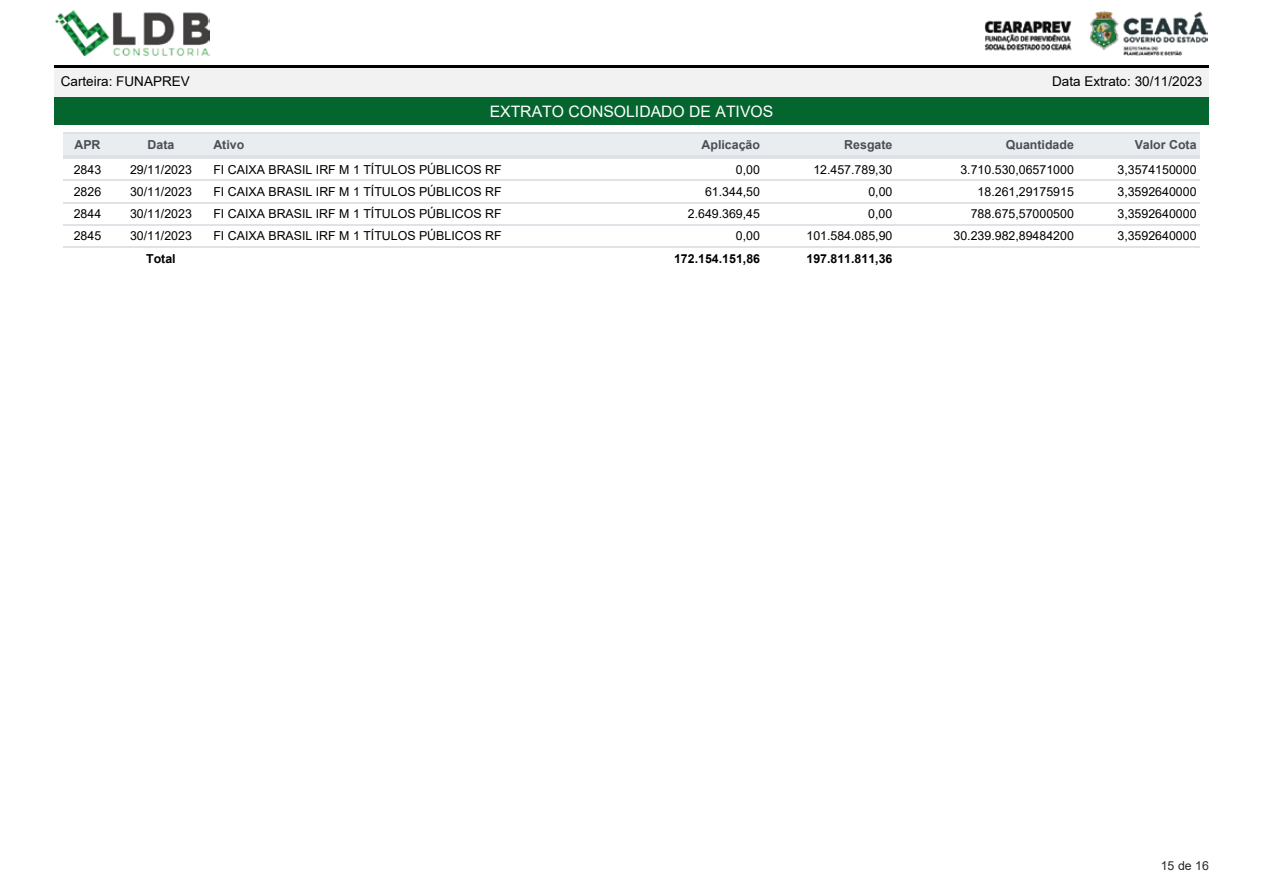
<style>
.page{position:relative;width:1263px;height:893px;background:#fff}
.page>*{position:absolute;margin:0;border:0;box-sizing:border-box;transform-origin:0 0}
.t1{font:15.75px "Arial";color:#fff}
.t2{font:13.5px "Arial";color:#000}
.t3{font:12.3px "Arial";color:#000}
.t4{font:700 12.3px "Arial";color:#484f57}
.t5{font:700 12.3px "Arial";color:#000}
.t6{font:12.3px "Arial";color:#262627}
</style>
<div class="page">
<div style="left:54px;top:65px;width:1155px;height:33px;background:#f3f2f2"></div>
<hr style="left:54px;top:65px;width:1155px;height:3px;background:#000">
<div style="left:54px;top:98px;width:1155px;height:27px;background:#05652f"></div>
<img style="left:55px;top:10px;width:155px;height:45px">
<img style="left:984px;top:11px;width:224px;height:44px">
<div style="left:63px;top:133px;width:49px;height:25px;background:#eaedef"></div>
<hr style="left:63px;top:133px;width:49px;height:1px;background:#dfe2e6">
<hr style="left:63px;top:155px;width:49px;height:3px;background:#dfe2e6">
<div style="left:112px;top:133px;width:98px;height:25px;background:#eaedef"></div>
<hr style="left:112px;top:133px;width:98px;height:1px;background:#dfe2e6">
<hr style="left:112px;top:155px;width:98px;height:3px;background:#dfe2e6">
<div style="left:210px;top:133px;width:421px;height:25px;background:#eaedef"></div>
<hr style="left:210px;top:133px;width:421px;height:1px;background:#dfe2e6">
<hr style="left:210px;top:155px;width:421px;height:3px;background:#dfe2e6">
<div style="left:631px;top:133px;width:132px;height:25px;background:#eaedef"></div>
<hr style="left:631px;top:133px;width:132px;height:1px;background:#dfe2e6">
<hr style="left:631px;top:155px;width:132px;height:3px;background:#dfe2e6">
<div style="left:763px;top:133px;width:133px;height:25px;background:#eaedef"></div>
<hr style="left:763px;top:133px;width:133px;height:1px;background:#dfe2e6">
<hr style="left:763px;top:155px;width:133px;height:3px;background:#dfe2e6">
<div style="left:896px;top:133px;width:181px;height:25px;background:#eaedef"></div>
<hr style="left:896px;top:133px;width:181px;height:1px;background:#dfe2e6">
<hr style="left:896px;top:155px;width:181px;height:3px;background:#dfe2e6">
<div style="left:1077px;top:133px;width:123px;height:25px;background:#eaedef"></div>
<hr style="left:1077px;top:133px;width:123px;height:1px;background:#dfe2e6">
<hr style="left:1077px;top:155px;width:123px;height:3px;background:#dfe2e6">
<hr style="left:63px;top:158px;width:49px;height:1px;background:#dfe2e6">
<hr style="left:112px;top:158px;width:98px;height:1px;background:#dfe2e6">
<hr style="left:210px;top:158px;width:421px;height:1px;background:#dfe2e6">
<hr style="left:631px;top:158px;width:132px;height:1px;background:#dfe2e6">
<hr style="left:763px;top:158px;width:133px;height:1px;background:#dfe2e6">
<hr style="left:896px;top:158px;width:181px;height:1px;background:#dfe2e6">
<hr style="left:1077px;top:158px;width:123px;height:1px;background:#dfe2e6">
<hr style="left:63px;top:180px;width:49px;height:1px;background:#dfe2e6">
<hr style="left:112px;top:180px;width:98px;height:1px;background:#dfe2e6">
<hr style="left:210px;top:180px;width:421px;height:1px;background:#dfe2e6">
<hr style="left:631px;top:180px;width:132px;height:1px;background:#dfe2e6">
<hr style="left:763px;top:180px;width:133px;height:1px;background:#dfe2e6">
<hr style="left:896px;top:180px;width:181px;height:1px;background:#dfe2e6">
<hr style="left:1077px;top:180px;width:123px;height:1px;background:#dfe2e6">
<hr style="left:63px;top:202px;width:49px;height:1px;background:#dfe2e6">
<hr style="left:112px;top:202px;width:98px;height:1px;background:#dfe2e6">
<hr style="left:210px;top:202px;width:421px;height:1px;background:#dfe2e6">
<hr style="left:631px;top:202px;width:132px;height:1px;background:#dfe2e6">
<hr style="left:763px;top:202px;width:133px;height:1px;background:#dfe2e6">
<hr style="left:896px;top:202px;width:181px;height:1px;background:#dfe2e6">
<hr style="left:1077px;top:202px;width:123px;height:1px;background:#dfe2e6">
<hr style="left:63px;top:224px;width:49px;height:1px;background:#dfe2e6">
<hr style="left:112px;top:224px;width:98px;height:1px;background:#dfe2e6">
<hr style="left:210px;top:224px;width:421px;height:1px;background:#dfe2e6">
<hr style="left:631px;top:224px;width:132px;height:1px;background:#dfe2e6">
<hr style="left:763px;top:224px;width:133px;height:1px;background:#dfe2e6">
<hr style="left:896px;top:224px;width:181px;height:1px;background:#dfe2e6">
<hr style="left:1077px;top:224px;width:123px;height:1px;background:#dfe2e6">
<hr style="left:63px;top:246px;width:49px;height:2px;background:#dfe2e6">
<hr style="left:112px;top:246px;width:98px;height:2px;background:#dfe2e6">
<hr style="left:210px;top:246px;width:421px;height:2px;background:#dfe2e6">
<hr style="left:631px;top:246px;width:132px;height:2px;background:#dfe2e6">
<hr style="left:763px;top:246px;width:133px;height:2px;background:#dfe2e6">
<hr style="left:896px;top:246px;width:181px;height:2px;background:#dfe2e6">
<hr style="left:1077px;top:246px;width:123px;height:2px;background:#dfe2e6">
<p class="t2" style="left:61px;top:72px;width:131px">Carteira: FUNAPREV</p>
<p class="t2" style="left:1052px;top:72px;width:152px">Data Extrato: 30/11/2023</p>
<p class="t1" style="left:490px;top:101px;width:285px">EXTRATO CONSOLIDADO DE ATIVOS</p>
<p class="t4" style="left:74px;top:136px;width:28px">APR</p>
<p class="t4" style="left:148px;top:136px;width:28px">Data</p>
<p class="t4" style="left:213px;top:136px;width:32px">Ativo</p>
<p class="t4" style="left:701px;top:136px;width:60px">Aplicação</p>
<p class="t4" style="left:844px;top:136px;width:50px">Resgate</p>
<p class="t4" style="left:1006px;top:136px;width:70px">Quantidade</p>
<p class="t4" style="left:1135px;top:136px;width:63px">Valor Cota</p>
<p class="t3" style="left:74px;top:161px;width:29px">2843</p>
<p class="t3" style="left:130px;top:161px;width:63px">29/11/2023</p>
<p class="t3" style="left:213px;top:161px;width:290px">FI CAIXA BRASIL IRF M 1 TÍTULOS PÚBLICOS RF</p>
<p class="t3" style="left:736px;top:161px;width:26px">0,00</p>
<p class="t3" style="left:813px;top:161px;width:81px">12.457.789,30</p>
<p class="t3" style="left:960px;top:161px;width:115px">3.710.530,06571000</p>
<p class="t3" style="left:1117px;top:161px;width:81px">3,3574150000</p>
<p class="t3" style="left:74px;top:183px;width:29px">2826</p>
<p class="t3" style="left:130px;top:183px;width:63px">30/11/2023</p>
<p class="t3" style="left:213px;top:183px;width:290px">FI CAIXA BRASIL IRF M 1 TÍTULOS PÚBLICOS RF</p>
<p class="t3" style="left:705px;top:183px;width:57px">61.344,50</p>
<p class="t3" style="left:868px;top:183px;width:26px">0,00</p>
<p class="t3" style="left:977px;top:183px;width:98px">18.261,29175915</p>
<p class="t3" style="left:1117px;top:183px;width:81px">3,3592640000</p>
<p class="t3" style="left:74px;top:205px;width:29px">2844</p>
<p class="t3" style="left:130px;top:205px;width:63px">30/11/2023</p>
<p class="t3" style="left:213px;top:205px;width:290px">FI CAIXA BRASIL IRF M 1 TÍTULOS PÚBLICOS RF</p>
<p class="t3" style="left:688px;top:205px;width:74px">2.649.369,45</p>
<p class="t3" style="left:868px;top:205px;width:26px">0,00</p>
<p class="t3" style="left:971px;top:205px;width:105px">788.675,57000500</p>
<p class="t3" style="left:1117px;top:205px;width:81px">3,3592640000</p>
<p class="t3" style="left:74px;top:228px;width:29px">2845</p>
<p class="t3" style="left:130px;top:228px;width:63px">30/11/2023</p>
<p class="t3" style="left:213px;top:228px;width:290px">FI CAIXA BRASIL IRF M 1 TÍTULOS PÚBLICOS RF</p>
<p class="t3" style="left:736px;top:228px;width:26px">0,00</p>
<p class="t3" style="left:806px;top:228px;width:88px">101.584.085,90</p>
<p class="t3" style="left:953px;top:228px;width:122px">30.239.982,89484200</p>
<p class="t3" style="left:1117px;top:228px;width:81px">3,3592640000</p>
<p class="t5" style="left:146px;top:250px;width:31px">Total</p>
<p class="t5" style="left:674px;top:250px;width:88px">172.154.151,86</p>
<p class="t5" style="left:806px;top:250px;width:88px">197.811.811,36</p>
<p class="t6" style="left:1161px;top:857px;width:50px">15 de 16</p>
</div>
